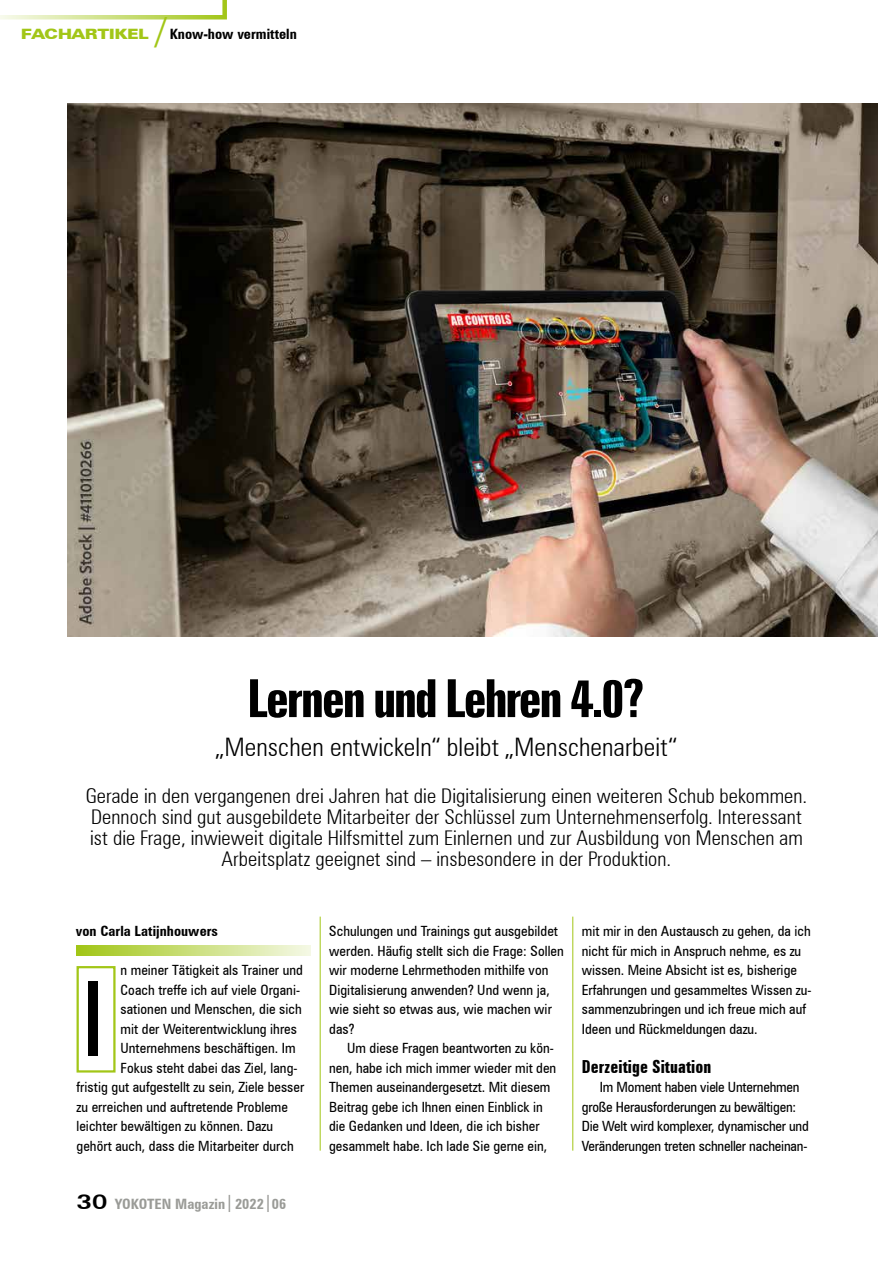
<style>
.page{position:relative;width:893px;height:1263px;background:#fff}
.page>*{position:absolute;margin:0;border:0;box-sizing:border-box;transform-origin:0 0}
.t1{font:extra-condensed 103.35px "Zurich BT";color:#000}
.t2{font:700 extra-condensed 52.5px "Zurich BT";letter-spacing:-.04em;color:#000}
.t3{font:condensed 36.75px "Zurich BT";color:#a2c617}
.t4{font:300 condensed 25.5px "Zurich BT";letter-spacing:.005em;color:#000}
.t5{font:300 condensed 20.25px/21px "Zurich BT";letter-spacing:.005em;color:#000;text-align:center}
.t6{font:700 extra-condensed 18px "Zurich BT";letter-spacing:.005em;color:#000}
.t7{font:700 condensed 14.25px "Zurich BT";letter-spacing:.005em;color:#9a9b97}
.t8{font:700 condensed 14.25px "Zurich BT";letter-spacing:.005em;color:#000}
.t9{font:900 expanded 14.25px "Zurich BT";letter-spacing:.005em;color:#a2c617}
.t10{font:condensed 14.1px/19.5px "Zurich BT";color:#000}
.t11{font:700 condensed 14.1px "Zurich BT";letter-spacing:.005em;color:#000}
.s1{font-stretch:expanded;font-size:20.25px;color:#000}
.s2{font-weight:400;font-size:17.1px}
</style>
<div class="page">
<svg style="left:0;top:0;width:227px;height:20px"></svg>
<hr style="left:572px;top:917px;width:1px;height:234px;background:#a2c617">
<hr style="left:320px;top:917px;width:1px;height:234px;background:#a2c617">
<svg style="left:77px;top:945px;width:234px;height:11px;background:#cbde7e"></svg>
<svg style="left:76px;top:966px;width:40px;height:107px"></svg>
<img style="left:68px;top:104px;width:810px;height:532px">
<p class="t9" style="left:21px;top:26px;width:129px">FACHARTIKEL</p>
<h3 class="t3" style="left:156px;top:8px;width:12px">/</h3>
<p class="t8" style="left:170px;top:25px;width:128px">Know-how vermitteln</p>
<h2 class="t2" style="left:247px;top:668px;width:400px">Lernen und Lehren 4.0?</h2>
<h3 class="t4" style="left:215px;top:731px;width:464px">„Menschen entwickeln“ bleibt „Menschenarbeit“</h3>
<p class="t5" style="left:86px;top:785px;width:723px">Gerade in den vergangenen drei Jahren hat die Digitalisierung einen weiteren Schub bekommen.<br>Dennoch sind gut ausgebildete Mitarbeiter der Schlüssel zum Unternehmenserfolg. Interessant ist die Frage, inwieweit digitale Hilfsmittel zum Einlernen und zur Ausbildung von Menschen am Arbeitsplatz geeignet sind – insbesondere in der Produktion.</p>
<p class="t11" style="left:76px;top:922px;width:144px">von Carla Latijnhouwers</p>
<p class="t10" style="left:121px;top:960px;width:184px">n meiner Tätigkeit als Trainer und</p>
<p class="t10" style="left:121px;top:980px;width:181px">Coach treffe ich auf viele Organi-</p>
<p class="t10" style="left:121px;top:999px;width:183px">sationen und Menschen, die sich</p>
<p class="t10" style="left:121px;top:1019px;width:178px">mit der Weiterentwicklung ihres</p>
<p class="t10" style="left:121px;top:1038px;width:177px">Unternehmens beschäftigen. Im</p>
<p class="t10" style="left:121px;top:1058px;width:179px">Fokus steht dabei das Ziel, lang-</p>
<p class="t10" style="left:77px;top:1077px;width:229px">fristig gut aufgestellt zu sein, Ziele besser</p>
<p class="t10" style="left:77px;top:1097px;width:213px">zu erreichen und auftretende Probleme</p>
<p class="t10" style="left:77px;top:1116px;width:198px">leichter bewältigen zu können. Dazu</p>
<p class="t10" style="left:77px;top:1136px;width:219px">gehört auch, dass die Mitarbeiter durch</p>
<h1 class="t1" style="left:82px;top:961px;width:23px">I</h1>
<p class="t7" style="left:77px;top:1195px;width:211px"><span class="s1">30</span> YOKOTEN Magazin<span class="s2">|</span>2022<span class="s2">|</span>06</p>
<p class="t10" style="left:329px;top:921px;width:236px">Schulungen und Trainings gut ausgebildet werden. Häufig stellt sich die Frage: Sollen wir moderne Lehrmethoden mithilfe von Digitalisierung anwenden? Und wenn ja, wie sieht so etwas aus, wie machen wir das?</p>
<p class="t10" style="left:329px;top:1038px;width:229px;text-indent:18px">Um diese Fragen beantworten zu kön&shy;nen, habe ich mich immer wieder mit den Themen auseinandergesetzt. Mit diesem Beitrag gebe ich Ihnen einen Einblick in die Gedanken und Ideen, die ich bisher gesammelt habe. Ich lade Sie gerne ein,</p>
<p class="t10" style="left:582px;top:921px;width:231px">mit mir in den Austausch zu gehen, da ich nicht für mich in Anspruch nehme, es zu wissen. Meine Absicht ist es, bisherige Erfahrungen und gesammeltes Wissen zu&shy;sammenzubringen und ich freue mich auf Ideen und Rückmeldungen dazu.</p>
<p class="t6" style="left:582px;top:1056px;width:131px">Derzeitige Situation</p>
<p class="t10" style="left:582px;top:1077px;width:229px;text-indent:18px">Im Moment haben viele Unternehmen große Herausforderungen zu bewältigen:<br>Die Welt wird komplexer, dynamischer und Veränderungen treten schneller nacheinan-</p>
</div>
